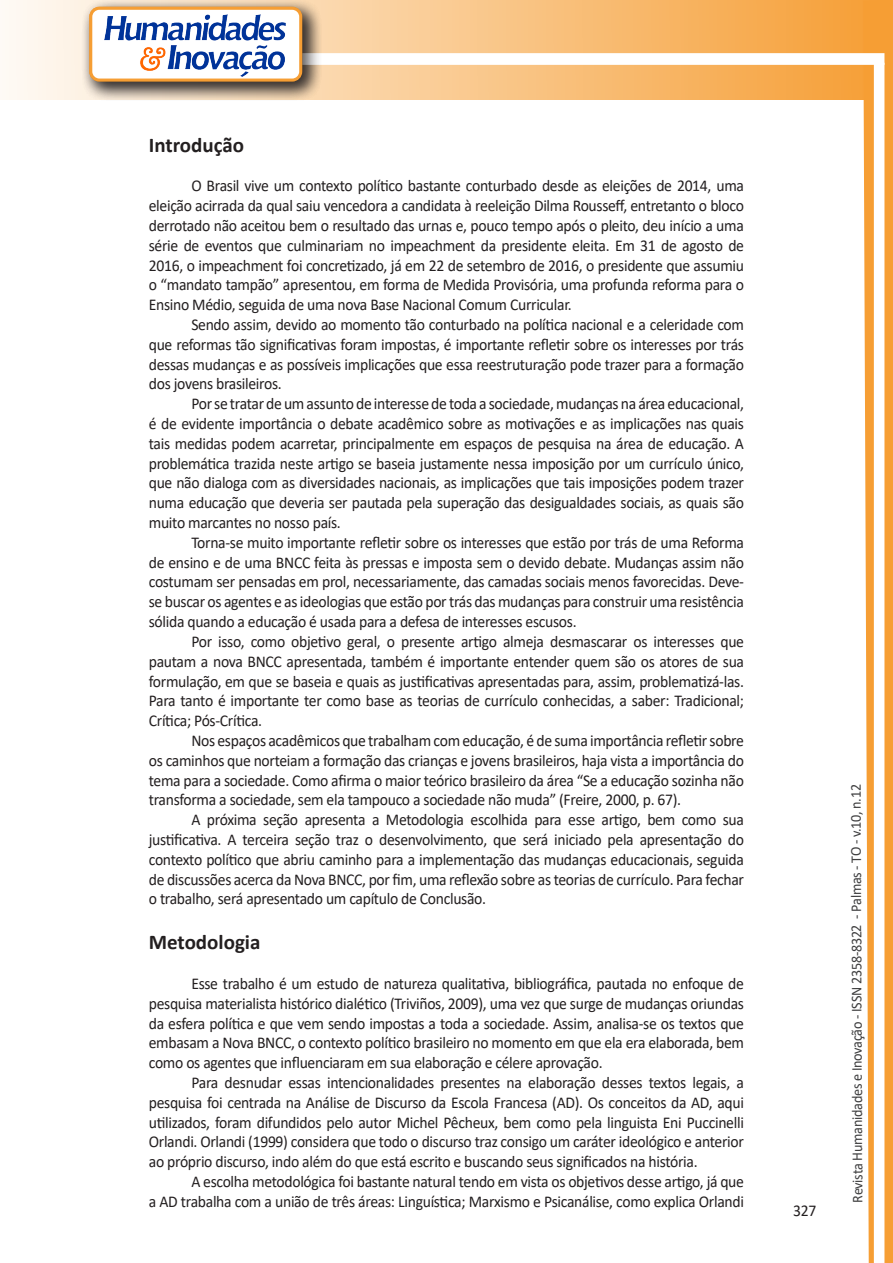
<style>
.page{position:relative;width:893px;height:1263px;background:#fff}
.page>*{position:absolute;margin:0;border:0;box-sizing:border-box;transform-origin:0 0}
.Titulo_2{font:700 21px "Calibri";color:#231f20}
.texto{font:16.5px/19.8px "Calibri";letter-spacing:-.02em;color:#231f20;text-align:justify;scale:.95 1}
.t1{font:15px "Calibri";letter-spacing:-.025em;color:#3e3e3f;scale:.95 1}
</style>
<div class="page">
<svg style="left:5px;top:0;width:858px;height:100px;background:#f9c484"></svg>
<div style="left:302px;top:53px;width:582px;height:12px;background:#fff;border:2px solid #fff"></div>
<svg style="left:863px;top:0;width:30px;height:1263px"></svg>
<div style="left:81px;top:0;width:241px;height:102px;background:#231f20;opacity:.75"></div>
<div style="left:91px;top:8px;width:210px;height:72px;background:#fff;border-radius:9px"></div>
<img style="left:104px;top:14px;width:181px;height:62px">
<div style="left:89px;top:7px;width:213px;height:75px;border:3px solid #f69e34;border-radius:9px"></div>
<p class="Titulo_2" style="left:149px;top:130px;width:97px">Introdução</p>
<p class="texto" style="left:149px;top:176px;width:628px;text-indent:43px">O Brasil vive um contexto político bastante conturbado desde as eleições de 2014, uma eleição acirrada da qual saiu vencedora a candidata à reeleição Dilma Rousseff, entretanto o bloco derrotado não aceitou bem o resultado das urnas e, pouco tempo após o pleito, deu início a uma série de eventos que culminariam no impeachment da presidente eleita. Em 31 de agosto de 2016, o impeachment foi concretizado, já em 22 de setembro de 2016, o presidente que assumiu o “mandato tampão” apresentou, em forma de Medida Provisória, uma profunda reforma para o Ensino Médio, seguida de uma nova Base Nacional Comum Curricular.</p>
<p class="texto" style="left:149px;top:314px;width:628px;text-indent:43px">Sendo assim, devido ao momento tão conturbado na política nacional e a celeridade com que reformas tão significativas foram impostas, é importante refletir sobre os interesses por trás dessas mudanças e as possíveis implicações que essa reestruturação pode trazer para a formação dos jovens brasileiros.</p>
<p class="texto" style="left:149px;top:393px;width:628px;text-indent:43px">Por se tratar de um assunto de interesse de toda a sociedade, mudanças na área educacional, é de evidente importância o debate acadêmico sobre as motivações e as implicações nas quais tais medidas podem acarretar, principalmente em espaços de pesquisa na área de educação. A problemática trazida neste artigo se baseia justamente nessa imposição por um currículo único, que não dialoga com as diversidades nacionais, as implicações que tais imposições podem trazer numa educação que deveria ser pautada pela superação das desigualdades sociais, as quais são muito marcantes no nosso país.</p>
<p class="texto" style="left:149px;top:532px;width:628px;text-indent:43px">Torna-se muito importante refletir sobre os interesses que estão por trás de uma Reforma de ensino e de uma BNCC feita às pressas e imposta sem o devido debate. Mudanças assim não costumam ser pensadas em prol, necessariamente, das camadas sociais menos favorecidas. Deve&shy;se buscar os agentes e as ideologias que estão por trás das mudanças para construir uma resistência sólida quando a educação é usada para a defesa de interesses escusos.</p>
<p class="texto" style="left:149px;top:631px;width:628px;text-indent:43px">Por isso, como objetivo geral, o presente artigo almeja desmascarar os interesses que pautam a nova BNCC apresentada, também é importante entender quem são os atores de sua formulação, em que se baseia e quais as justificativas apresentadas para, assim, problematizá-las.<br>Para tanto é importante ter como base as teorias de currículo conhecidas, a saber: Tradicional; Crítica; Pós-Crítica.</p>
<p class="texto" style="left:149px;top:730px;width:628px;text-indent:43px">Nos espaços acadêmicos que trabalham com educação, é de suma importância refletir sobre os caminhos que norteiam a formação das crianças e jovens brasileiros, haja vista a importância do tema para a sociedade. Como afirma o maior teórico brasileiro da área “Se a educação sozinha não transforma a sociedade, sem ela tampouco a sociedade não muda” (Freire, 2000, p. 67).</p>
<p class="texto" style="left:149px;top:809px;width:628px;text-indent:43px">A próxima seção apresenta a Metodologia escolhida para esse artigo, bem como sua justificativa. A terceira seção traz o desenvolvimento, que será iniciado pela apresentação do contexto político que abriu caminho para a implementação das mudanças educacionais, seguida de discussões acerca da Nova BNCC, por fim, uma reflexão sobre as teorias de currículo. Para fechar o trabalho, será apresentado um capítulo de Conclusão.</p>
<p class="Titulo_2" style="left:149px;top:927px;width:113px">Metodologia</p>
<p class="texto" style="left:149px;top:973px;width:628px;text-indent:43px">Esse trabalho é um estudo de natureza qualitativa, bibliográfica, pautada no enfoque de pesquisa materialista histórico dialético (Triviños, 2009), uma vez que surge de mudanças oriundas da esfera política e que vem sendo impostas a toda a sociedade. Assim, analisa-se os textos que embasam a Nova BNCC, o contexto político brasileiro no momento em que ela era elaborada, bem como os agentes que influenciaram em sua elaboração e célere aprovação.</p>
<p class="texto" style="left:149px;top:1072px;width:628px;text-indent:43px">Para desnudar essas intencionalidades presentes na elaboração desses textos legais, a pesquisa foi centrada na Análise de Discurso da Escola Francesa (AD). Os conceitos da AD, aqui utilizados, foram difundidos pelo autor Michel Pêcheux, bem como pela linguista Eni Puccinelli Orlandi. Orlandi (1999) considera que todo o discurso traz consigo um caráter ideológico e anterior ao próprio discurso, indo além do que está escrito e buscando seus significados na história.</p>
<p class="texto" style="left:149px;top:1171px;width:628px;text-align:right">A escolha metodológica foi bastante natural tendo em vista os objetivos desse artigo, já que<br>a AD trabalha com a união de três áreas: Linguística; Marxismo e Psicanálise, como explica Orlandi</p>
<p class="texto" style="left:793px;top:1200px;width:26px">327</p>
<p class="t1" style="left:846px;top:1203px;width:442px;rotate:-90deg">Revista Humanidades e Inovação - ISSN 2358-8322 - Palmas - TO - v.10, n.12</p>
</div>
